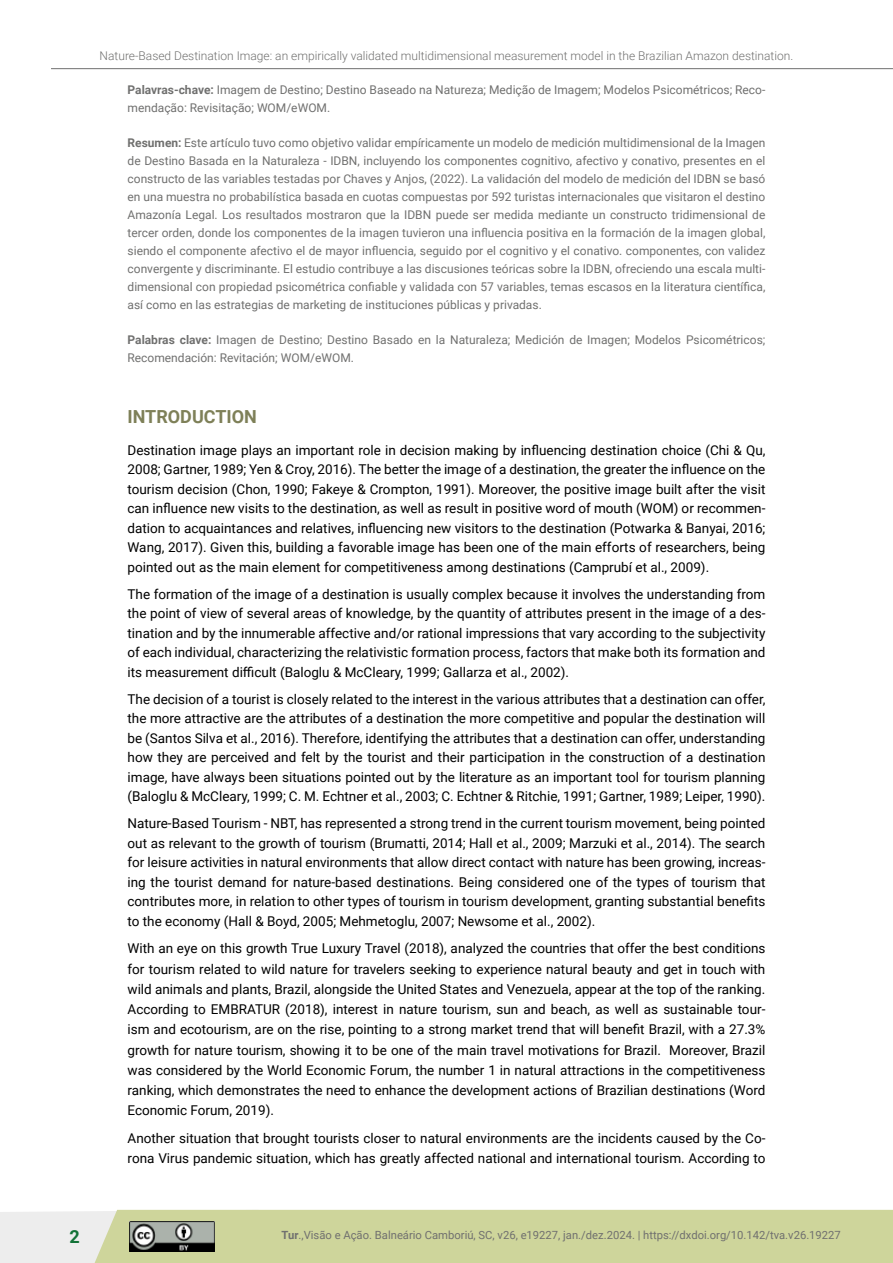
<style>
.page{position:relative;width:893px;height:1263px;background:#fff}
.page>*{position:absolute;margin:0;border:0;box-sizing:border-box;transform-origin:0 0}
.t1{font:700 18px "Roboto";color:#7e8058}
.t2{font:700 18px "Roboto";color:#127237}
.t3{font:13.5px/19.5px "Roboto";color:#000;text-align:justify}
.t4{font:12px/18px "Roboto";color:#70706f}
.t5{font:300 12px "Roboto";color:#70706f}
.t6{font:11.25px "Roboto";color:#70706f}
.s1{font-weight:700}
</style>
<div class="page">
<svg style="left:0;top:1210px;width:893px;height:53px;background:#d1d7a5"></svg>
<img style="left:129px;top:1221px;width:86px;height:30px">
<hr style="left:51px;top:68px;width:842px;height:1px;background:#70706f">
<p class="t5" style="left:100px;top:47px;width:695px">Nature-Based Destination Image: an empirically validated multidimensional measurement model in the Brazilian Amazon destination.</p>
<p class="t4" style="left:128px;top:80px;width:639px"><span class="s1">Palavras-chave:</span> Imagem de Destino; Destino Baseado na Natureza; Medição de Imagem; Modelos Psicométricos; Reco&shy;mendação: Revisitação; WOM/eWOM.</p>
<p class="t4" style="left:128px;top:133px;width:639px;text-align:justify"><span class="s1">Resumen:</span> Este artículo tuvo como objetivo validar empíricamente un modelo de medición multidimensional de la Imagen de Destino Basada en la Naturaleza - IDBN, incluyendo los componentes cognitivo, afectivo y conativo, presentes en el constructo de las variables testadas por Chaves y Anjos, (2022). La validación del modelo de medición del IDBN se basó en una muestra no probabilística basada en cuotas compuestas por 592 turistas internacionales que visitaron el destino Amazonía Legal. Los resultados mostraron que la IDBN puede ser medida mediante un constructo tridimensional de tercer orden, donde los componentes de la imagen tuvieron una influencia positiva en la formación de la imagen global, siendo el componente afectivo el de mayor influencia, seguido por el cognitivo y el conativo. componentes, con validez convergente y discriminante. El estudio contribuye a las discusiones teóricas sobre la IDBN, ofreciendo una escala multi&shy;dimensional con propiedad psicométrica confiable y validada con 57 variables, temas escasos en la literatura científica, así como en las estrategias de marketing de instituciones públicas y privadas.</p>
<p class="t4" style="left:128px;top:330px;width:639px"><span class="s1">Palabras clave:</span> Imagen de Destino; Destino Basado en la Naturaleza; Medición de Imagen; Modelos Psicométricos;<br>Recomendación: Revitación; WOM/eWOM.</p>
<h1 class="t1" style="left:128px;top:404px;width:131px">INTRODUCTION</h1>
<p class="t3" style="left:128px;top:440px;width:639px">Destination image plays an important role in decision making by influencing destination choice (Chi &amp; Qu, 2008; Gartner, 1989; Yen &amp; Croy, 2016). The better the image of a destination, the greater the influence on the tourism decision (Chon, 1990; Fakeye &amp; Crompton, 1991). Moreover, the positive image built after the visit can influence new visits to the destination, as well as result in positive word of mouth (WOM) or recommen&shy;dation to acquaintances and relatives, influencing new visitors to the destination (Potwarka &amp; Banyai, 2016; Wang, 2017). Given this, building a favorable image has been one of the main efforts of researchers, being pointed out as the main element for competitiveness among destinations (Camprubí et al., 2009).</p>
<p class="t3" style="left:128px;top:583px;width:639px">The formation of the image of a destination is usually complex because it involves the understanding from the point of view of several areas of knowledge, by the quantity of attributes present in the image of a des&shy;tination and by the innumerable affective and/or rational impressions that vary according to the subjectivity of each individual, characterizing the relativistic formation process, factors that make both its formation and its measurement difficult (Baloglu &amp; McCleary, 1999; Gallarza et al., 2002).</p>
<p class="t3" style="left:128px;top:688px;width:639px">The decision of a tourist is closely related to the interest in the various attributes that a destination can offer, the more attractive are the attributes of a destination the more competitive and popular the destination will be (Santos Silva et al., 2016). Therefore, identifying the attributes that a destination can offer, understanding how they are perceived and felt by the tourist and their participation in the construction of a destination image, have always been situations pointed out by the literature as an important tool for tourism planning (Baloglu &amp; McCleary, 1999; C. M. Echtner et al., 2003; C. Echtner &amp; Ritchie, 1991; Gartner, 1989; Leiper, 1990).</p>
<p class="t3" style="left:128px;top:813px;width:639px">Nature-Based Tourism - NBT, has represented a strong trend in the current tourism movement, being pointed out as relevant to the growth of tourism (Brumatti, 2014; Hall et al., 2009; Marzuki et al., 2014). The search for leisure activities in natural environments that allow direct contact with nature has been growing, increas&shy;ing the tourist demand for nature-based destinations. Being considered one of the types of tourism that contributes more, in relation to other types of tourism in tourism development, granting substantial benefits to the economy (Hall &amp; Boyd, 2005; Mehmetoglu, 2007; Newsome et al., 2002).</p>
<p class="t3" style="left:128px;top:938px;width:639px;line-height:20.2px">With an eye on this growth True Luxury Travel (2018), analyzed the countries that offer the best conditions for tourism related to wild nature for travelers seeking to experience natural beauty and get in touch with wild animals and plants, Brazil, alongside the United States and Venezuela, appear at the top of the ranking.<br>According to EMBRATUR (2018), interest in nature tourism, sun and beach, as well as sustainable tour&shy;ism and ecotourism, are on the rise, pointing to a strong market trend that will benefit Brazil, with a 27.3% growth for nature tourism, showing it to be one of the main travel motivations for Brazil. Moreover, Brazil was considered by the World Economic Forum, the number 1 in natural attractions in the competitiveness ranking, which demonstrates the need to enhance the development actions of Brazilian destinations (Word Economic Forum, 2019).</p>
<p class="t3" style="left:128px;top:1128px;width:639px;line-height:20.2px">Another situation that brought tourists closer to natural environments are the incidents caused by the Co&shy;rona Virus pandemic situation, which has greatly affected national and international tourism. According to</p>
<h1 class="t2" style="left:69px;top:1224px;width:12px">2</h1>
<p class="t6" style="left:281px;top:1226px;width:561px"><span class="s1">Tur</span>.,Visão e Ação. Balneário Camboriú, SC, v26, e19227, jan./dez.2024. | https://dxdoi.org/10.142/tva.v26.19227</p>
</div>
